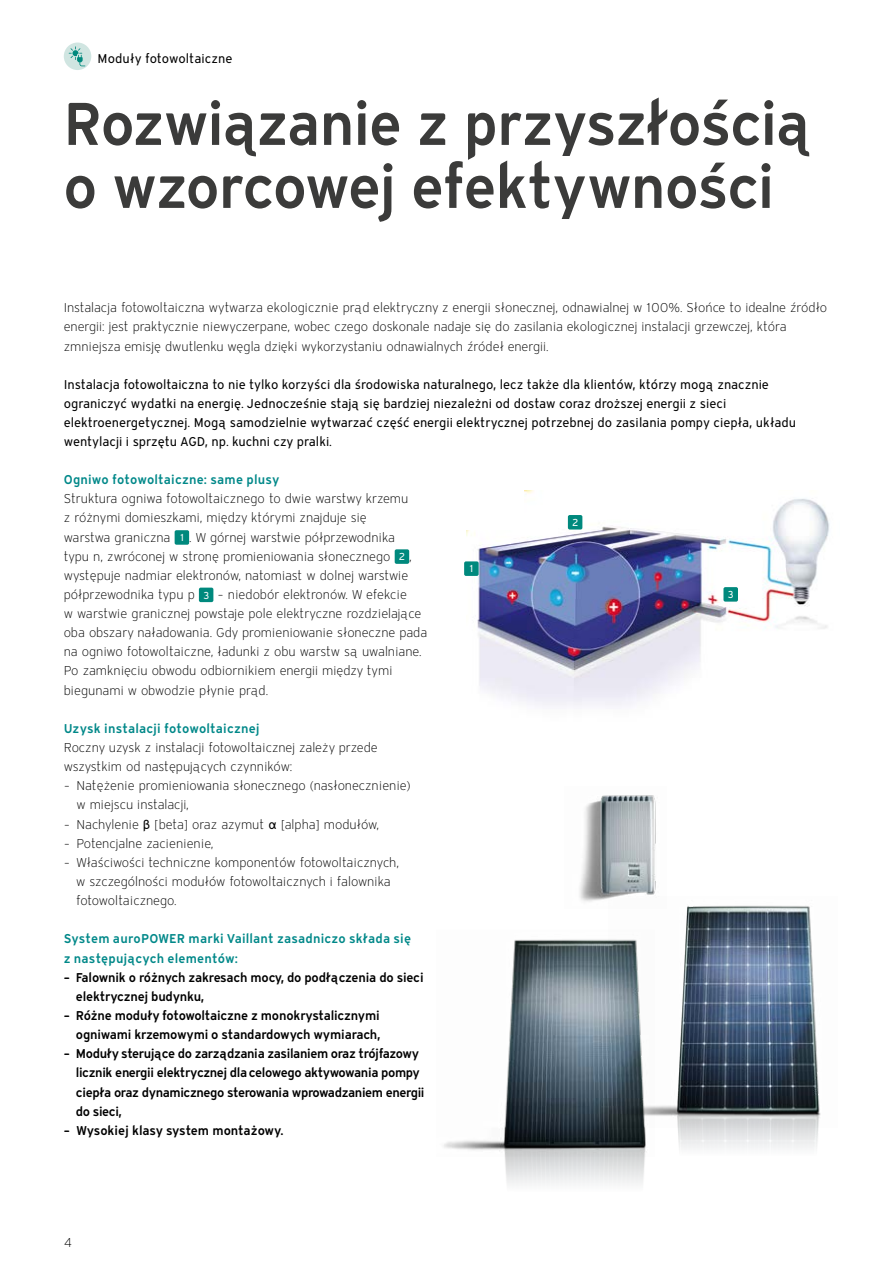
<style>
.page{position:relative;width:893px;height:1263px;background:#fff}
.page>*{position:absolute;margin:0;border:0;box-sizing:border-box;transform-origin:0 0}
.t1{font:600 60px/63px "Vaillant 16";letter-spacing:-.025em;color:#3b3b3a}
.t2{font:300 12.75px/19.2px "Vaillant 16";color:#000}
.t3{font:12.75px/19.2px "Vaillant 16";color:#000}
.t4{font:600 12.75px/19.2px "Vaillant 16";letter-spacing:-.03em;color:#000}
.t5{font:600 12.75px/19.2px "Vaillant 16";letter-spacing:.01em;color:#008889}
.t6{font:600 12.75px "Vaillant 16";letter-spacing:-.01em;color:#000}
.t7{font:10.05px "Vaillant 16";color:#fff}
.s1{font-weight:400;font-size:10.05px;color:#fff}
.s2{font-weight:400}
</style>
<div class="page">
<svg style="left:64px;top:43px;width:27px;height:27px"></svg>
<svg style="left:69px;top:46px;width:16px;height:20px"></svg>
<div style="left:175px;top:530px;width:14px;height:15px;background:#00897d;border-radius:2px"></div>
<div style="left:395px;top:549px;width:14px;height:15px;background:#00897d;border-radius:2px"></div>
<div style="left:199px;top:588px;width:14px;height:14px;background:#00897d;border-radius:2px"></div>
<img style="left:466px;top:491px;width:364px;height:215px">
<div style="left:455px;top:467px;width:69px;height:62px;background:#fff"></div>
<div style="left:568px;top:515px;width:14px;height:14px;background:#00897d;border-radius:2px"></div>
<img style="left:505px;top:1156px;width:140px;height:29px">
<img style="left:444px;top:939px;width:165px;height:217px">
<img style="left:609px;top:1127px;width:210px;height:29px">
<img style="left:609px;top:905px;width:212px;height:222px">
<img style="left:579px;top:795px;width:87px;height:114px">
<div style="left:464px;top:561px;width:15px;height:15px;background:#00897d;border-radius:2px"></div>
<div style="left:723px;top:587px;width:15px;height:15px;background:#00897d;border-radius:2px"></div>
<p class="t3" style="left:98px;top:49px;width:137px">Moduły fotowoltaiczne</p>
<h1 class="t1" style="left:63px;top:90px;width:752px">Rozwiązanie z przyszłością o wzorcowej efektywności</h1>
<p class="t2" style="left:64px;top:298px;width:765px">Instalacja fotowoltaiczna wytwarza ekologicznie prąd elektryczny z energii słonecznej, odnawialnej w 100%. Słońce to idealne źródło energii: jest praktycznie niewyczerpane, wobec czego doskonale nadaje się do zasilania ekologicznej instalacji grzewczej, która zmniejsza emisję dwutlenku węgla dzięki wykorzystaniu odnawialnych źródeł energii.</p>
<p class="t3" style="left:64px;top:374px;width:734px">Instalacja fotowoltaiczna to nie tylko korzyści dla środowiska naturalnego, lecz także dla klientów, którzy mogą znacznie ograniczyć wydatki na energię. Jednocześnie stają się bardziej niezależni od dostaw coraz droższej energii z sieci elektroenergetycznej. Mogą samodzielnie wytwarzać część energii elektrycznej potrzebnej do zasilania pompy ciepła, układu wentylacji i sprzętu AGD, np. kuchni czy pralki.</p>
<p class="t5" style="left:64px;top:470px;width:217px">Ogniwo fotowoltaiczne: same plusy</p>
<p class="t2" style="left:64px;top:489px;width:365px">Struktura ogniwa fotowoltaicznego to dwie warstwy krzemu<br>z różnymi domieszkami, między którymi znajduje się<br>warstwa graniczna <span class="s1">1</span> . W górnej warstwie półprzewodnika<br>typu n, zwróconej w stronę promieniowania słonecznego <span class="s1">2</span> , występuje nadmiar elektronów, natomiast w dolnej warstwie półprzewodnika typu p <span class="s1">3</span> – niedobór elektronów. W efekcie<br>w warstwie granicznej powstaje pole elektryczne rozdzielające oba obszary naładowania. Gdy promieniowanie słoneczne pada na ogniwo fotowoltaiczne, ładunki z obu warstw są uwalniane.<br>Po zamknięciu obwodu odbiornikiem energii między tymi biegunami w obwodzie płynie prąd.</p>
<p class="t5" style="left:64px;top:718px;width:197px">Uzysk instalacji fotowoltaicznej</p>
<p class="t2" style="left:64px;top:738px;width:315px">Roczny uzysk z instalacji fotowoltaicznej zależy przede wszystkim od następujących czynników:</p>
<p class="t2" style="left:76px;top:776px;width:336px;text-indent:-13px">– Natężenie promieniowania słonecznego (nasłonecznienie) w miejscu instalacji,</p>
<p class="t2" style="left:64px;top:814px;width:317px">– Nachylenie <span class="s2">β</span> [beta] oraz azymut <span class="s2">α</span> [alpha] modułów,</p>
<p class="t2" style="left:64px;top:833px;width:151px">– Potencjalne zacienienie,</p>
<p class="t2" style="left:76px;top:853px;width:324px;text-indent:-12px">– Właściwości techniczne komponentów fotowoltaicznych, w szczególności modułów fotowoltaicznych i falownika fotowoltaicznego.</p>
<p class="t5" style="left:64px;top:929px;width:349px">System auroPOWER marki Vaillant zasadniczo składa się z następujących elementów:</p>
<p class="t4" style="left:76px;top:967px;width:349px;text-indent:-12px">– Falownik o różnych zakresach mocy, do podłączenia do sieci elektrycznej budynku,</p>
<p class="t4" style="left:64px;top:1005px;width:318px;text-align:right">– Różne moduły fotowoltaiczne z monokrystalicznymi ogniwami krzemowymi o standardowych wymiarach,</p>
<p class="t4" style="left:76px;top:1044px;width:350px;text-indent:-12px">– Moduły sterujące do zarządzania zasilaniem oraz trójfazowy licznik energii elektrycznej dla celowego aktywowania pompy ciepła oraz dynamicznego sterowania wprowadzaniem energii do sieci,</p>
<p class="t6" style="left:64px;top:1122px;width:221px">– Wysokiej klasy system montażowy.</p>
<p class="t7" style="left:572px;top:516px;width:8px">2</p>
<p class="t7" style="left:470px;top:562px;width:6px">1</p>
<p class="t7" style="left:728px;top:588px;width:8px">3</p>
<p class="t2" style="left:64px;top:1232px;width:10px">4</p>
</div>
